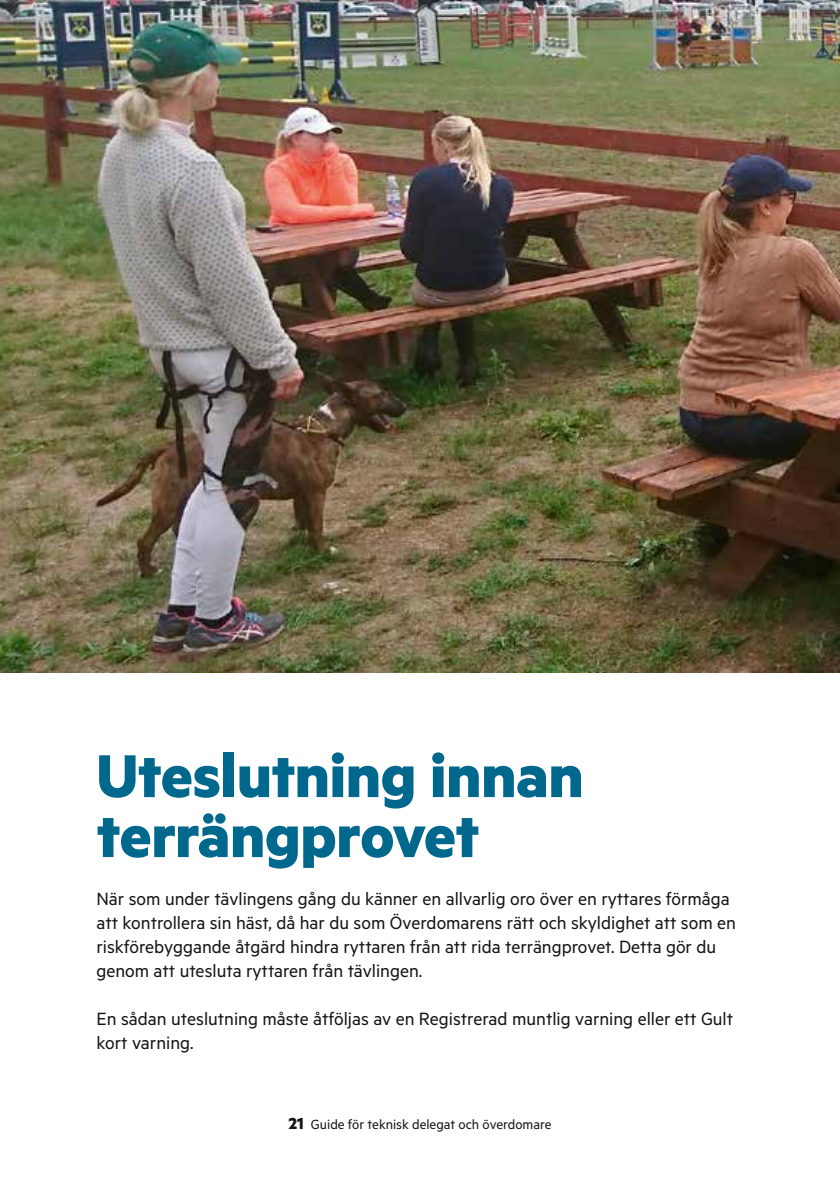
<style>
.page{position:relative;width:840px;height:1191px;background:#fff}
.page>*{position:absolute;margin:0;border:0;box-sizing:border-box;transform-origin:0 0}
.t1{font:700 68px/60px "Metric";letter-spacing:-.005em;color:#00678d}
.t2{font:20px/24px "Metric";color:#161514}
.t3{font:15px "Metric";color:#161514}
.s1{font-weight:700;font-size:18px}
</style>
<div class="page">
<img style="left:0;top:0;width:839px;height:673px">
<h1 class="t1" style="left:96px;top:743px;width:488px">Uteslutning innan terrängprovet</h1>
<p class="t2" style="left:96px;top:886px;width:640px">När som under tävlingens gång du känner en allvarlig oro över en ryttares förmåga att kontrollera sin häst, då har du som Överdomarens rätt och skyldighet att som en riskförebyggande åtgärd hindra ryttaren från att rida terrängprovet. Detta gör du genom att utesluta ryttaren från tävlingen.</p>
<p class="t2" style="left:96px;top:1006px;width:637px">En sådan uteslutning måste åtföljas av en Registrerad muntlig varning eller ett Gult kort varning.</p>
<p class="t3" style="left:288px;top:1116px;width:264px"><span class="s1">21</span> Guide för teknisk delegat och överdomare</p>
</div>
